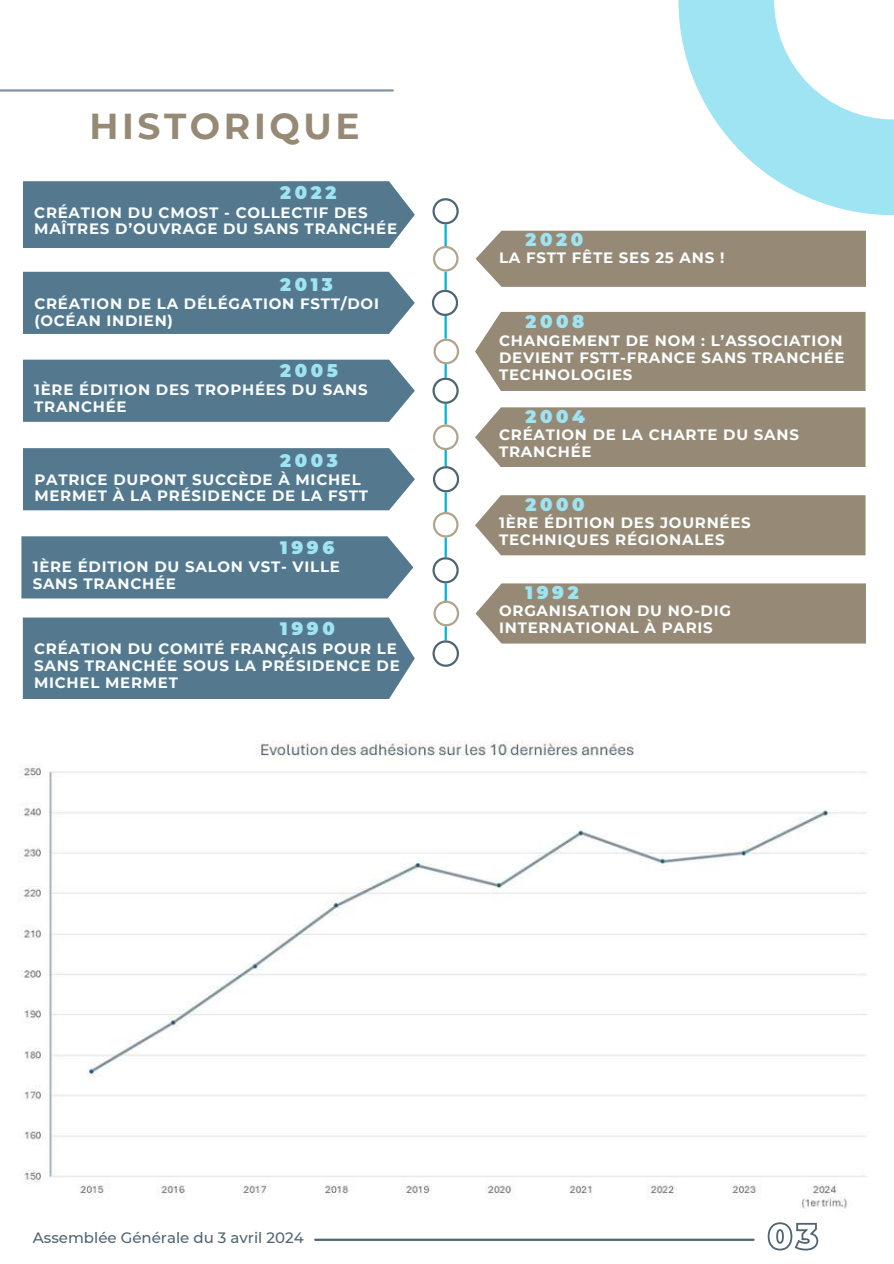
<style>
.page{position:relative;width:894px;height:1264px;background:#fff}
.page>*{position:absolute;margin:0;border:0;box-sizing:border-box;transform-origin:0 0}
.t1{font:700 36px "Montserrat";letter-spacing:.1em;color:#968a76}
.t2{font:900 18px "Montserrat";letter-spacing:.2em;color:#9fe4f2}
.t3{font:700 15px/16.8px "Montserrat";letter-spacing:.05em;color:#fafeff}
.t4{font:500 15px "Montserrat";color:#506572}
</style>
<div class="page">
<div style="left:23px;top:617px;width:391px;height:82px;background:#54798f"></div>
<div style="left:475px;top:583px;width:390px;height:60px;background:#968a76"></div>
<div style="left:21px;top:536px;width:392px;height:62px;background:#54798f"></div>
<div style="left:475px;top:495px;width:390px;height:60px;background:#968a76"></div>
<div style="left:23px;top:448px;width:392px;height:62px;background:#54798f"></div>
<div style="left:475px;top:407px;width:390px;height:60px;background:#968a76"></div>
<div style="left:475px;top:312px;width:390px;height:79px;background:#968a76"></div>
<div style="left:23px;top:359px;width:392px;height:63px;background:#54798f"></div>
<div style="left:23px;top:272px;width:391px;height:62px;background:#54798f"></div>
<div style="left:475px;top:231px;width:390px;height:56px;background:#968a76"></div>
<div style="left:23px;top:181px;width:391px;height:67px;background:#54798f"></div>
<hr style="left:444px;top:199px;width:3px;height:466px;background:#00b4d8">
<svg style="left:432px;top:198px;width:26px;height:26px"></svg>
<svg style="left:432px;top:557px;width:26px;height:26px"></svg>
<svg style="left:433px;top:600px;width:26px;height:26px"></svg>
<svg style="left:432px;top:640px;width:27px;height:27px"></svg>
<svg style="left:432px;top:290px;width:26px;height:26px"></svg>
<svg style="left:432px;top:290px;width:25px;height:25px"></svg>
<svg style="left:432px;top:377px;width:26px;height:26px"></svg>
<svg style="left:433px;top:466px;width:25px;height:26px"></svg>
<svg style="left:433px;top:512px;width:25px;height:25px"></svg>
<svg style="left:433px;top:424px;width:25px;height:26px"></svg>
<svg style="left:433px;top:338px;width:26px;height:26px"></svg>
<svg style="left:433px;top:246px;width:25px;height:25px"></svg>
<img style="left:19px;top:741px;width:849px;height:468px">
<svg style="left:678px;top:0;width:215px;height:215px;fill:#9fe4f2"></svg>
<hr style="left:0;top:89px;width:393px;height:3px;background:#8296a2">
<svg style="left:767px;top:1222px;width:52px;height:29px"></svg>
<hr style="left:315px;top:1238px;width:438px;height:2px;background:#506572">
<h1 class="t1" style="left:89px;top:104px;width:272px">HISTORIQUE</h1>
<p class="t2" style="left:280px;top:181px;width:58px">2022</p>
<p class="t3" style="left:34px;top:204px;width:364px">CRÉATION DU CMOST - COLLECTIF DES<br>MAÎTRES D’OUVRAGE DU SANS TRANCHÉE</p>
<p class="t2" style="left:525px;top:229px;width:59px">2020</p>
<p class="t3" style="left:499px;top:249px;width:227px">LA FSTT FÊTE SES 25 ANS !</p>
<p class="t2" style="left:280px;top:274px;width:54px">2013</p>
<p class="t3" style="left:34px;top:295px;width:346px">CRÉATION DE LA DÉLÉGATION FSTT/DOI (OCÉAN INDIEN)</p>
<p class="t2" style="left:525px;top:310px;width:60px">2008</p>
<p class="t3" style="left:499px;top:332px;width:347px">CHANGEMENT DE NOM : L’ASSOCIATION<br>DEVIENT FSTT-FRANCE SANS TRANCHÉE</p>
<p class="t2" style="left:280px;top:360px;width:59px">2005</p>
<p class="t3" style="left:499px;top:366px;width:135px">TECHNOLOGIES</p>
<p class="t3" style="left:34px;top:381px;width:335px">1ÈRE ÉDITION DES TROPHÉES DU SANS<br>TRANCHÉE</p>
<p class="t2" style="left:525px;top:405px;width:61px">2004</p>
<p class="t3" style="left:499px;top:426px;width:301px">CRÉATION DE LA CHARTE DU SANS<br>TRANCHÉE</p>
<p class="t2" style="left:280px;top:449px;width:59px">2003</p>
<p class="t3" style="left:34px;top:470px;width:335px">PATRICE DUPONT SUCCÈDE À MICHEL<br>MERMET À LA PRÉSIDENCE DE LA FSTT</p>
<p class="t2" style="left:525px;top:493px;width:61px">2000</p>
<p class="t3" style="left:499px;top:514px;width:253px">1ÈRE ÉDITION DES JOURNÉES<br>TECHNIQUES RÉGIONALES</p>
<p class="t2" style="left:280px;top:536px;width:55px">1996</p>
<p class="t3" style="left:33px;top:558px;width:308px">1ÈRE ÉDITION DU SALON VST- VILLE<br>SANS TRANCHÉE</p>
<p class="t2" style="left:525px;top:582px;width:55px">1992</p>
<p class="t2" style="left:280px;top:617px;width:56px">1990</p>
<p class="t3" style="left:34px;top:640px;width:367px">CRÉATION DU COMITÉ FRANÇAIS POUR LE<br>SANS TRANCHÉE SOUS LA PRÉSIDENCE DE<br>MICHEL MERMET</p>
<p class="t3" style="left:499px;top:602px;width:233px">ORGANISATION DU NO-DIG<br>INTERNATIONAL À PARIS</p>
<p class="t4" style="left:33px;top:1227px;width:272px">Assemblée Générale du 3 avril 2024</p>
</div>
